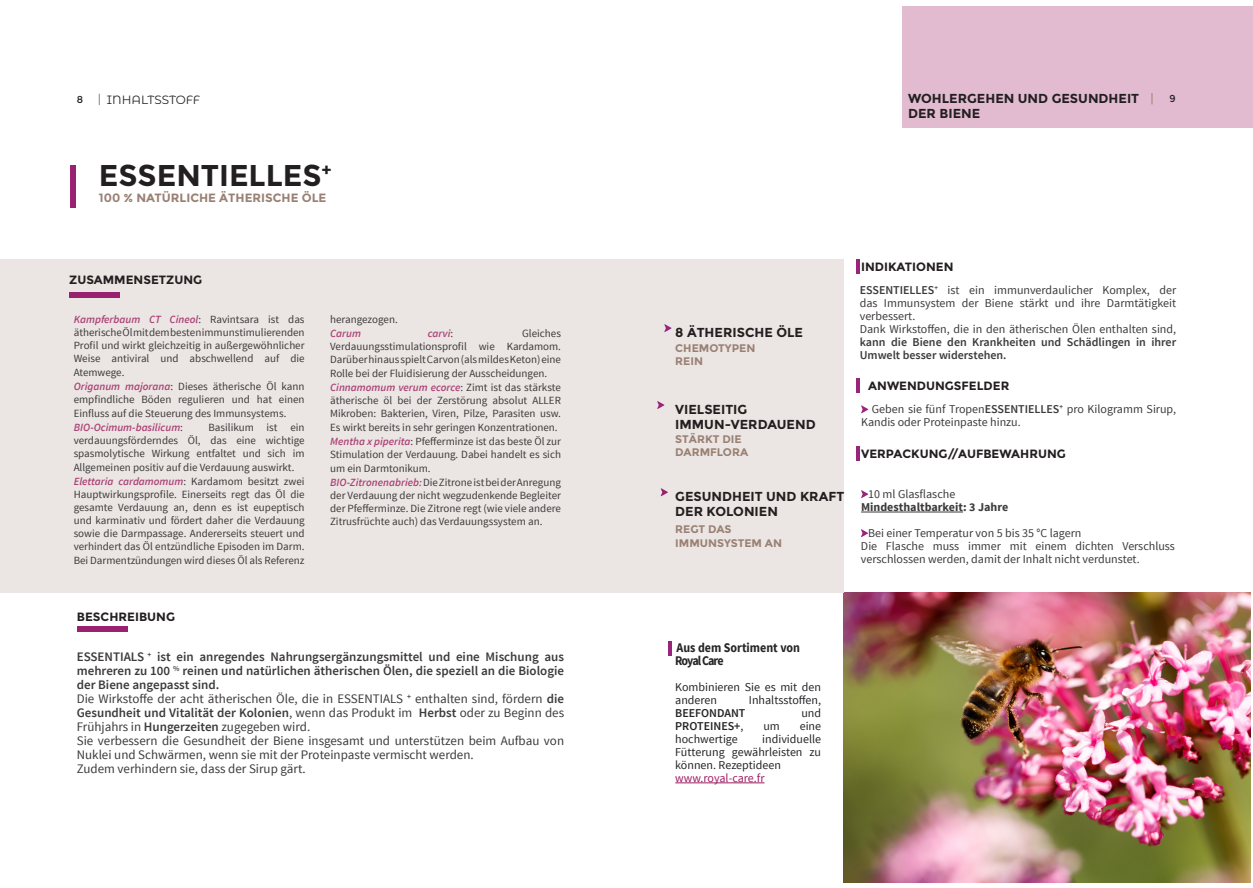
<style>
.page{position:relative;width:1253px;height:888px;background:#fff}
.page>*{position:absolute;margin:0;border:0;box-sizing:border-box;transform-origin:0 0}
.t1{font:700 30px "Montserrat";color:#231f20}
.t2{font:700 13.2px/13px "Source Sans Pro";color:#262427;scale:.91 1}
.t3{font:13px/14px "Source Sans Pro";color:#3d3a3c}
.t4{font:700 13px/15.6px "Montserrat";color:#231f20}
.t5{font:12px/13px "Source Sans Pro";color:#3d3a3c}
.t6{font:12px/13px "Source Sans Pro";color:#262427}
.t7{font:700 12px "Montserrat";color:#231f20}
.t8{font:600 12px/13px "Source Sans Pro";color:#3d3a3c}
.t9{font:700 12px "Montserrat";color:#9a8074}
.t10{font:700 12px "Source Sans Pro";color:#3d3a3c}
.t11{font:600 12px "Source Sans Pro";color:#262427}
.t12{font:12px "Source Sans Pro";color:#9e1e64}
.t13{font:12px "Montserrat Alternates";color:#262427}
.t14{font:11px/13px "Source Sans Pro";color:#3d3a3c}
.t15{font:700 11px/13.2px "Montserrat";color:#9a8074}
.t16{font:italic 600 11px "Source Sans Pro";color:#ab4377}
.t17{font:10px "Montserrat";color:#231f20}
.s1{font-weight:600;font-style:italic;color:#ab4377}
.s2{font-weight:400;font-style:normal;color:#3d3a3c}
.s3{font-weight:600}
.s4{font-weight:400}
</style>
<div class="page">
<img style="left:843px;top:592px;width:407px;height:290px">
<hr style="left:675px;top:782px;width:90px;height:1px;background:#9e1e64">
<div style="left:0;top:259px;width:843px;height:333px;background:#ebe6e3"></div>
<div style="left:70px;top:165px;width:6px;height:43px;background:#9a2271"></div>
<div style="left:77px;top:626px;width:51px;height:5px;background:#992270"></div>
<div style="left:69px;top:292px;width:51px;height:6px;background:#99226e"></div>
<svg style="left:861px;top:405px;width:7px;height:8px"></svg>
<svg style="left:664px;top:324px;width:8px;height:8px"></svg>
<svg style="left:657px;top:401px;width:7px;height:8px"></svg>
<svg style="left:661px;top:488px;width:7px;height:8px"></svg>
<hr style="left:861px;top:511px;width:102px;height:1px;background:#3d3a3c">
<svg style="left:861px;top:490px;width:7px;height:8px"></svg>
<svg style="left:861px;top:529px;width:7px;height:8px"></svg>
<div style="left:902px;top:6px;width:351px;height:122px;background:#e2bbd0"></div>
<hr style="left:856px;top:259px;width:4px;height:15px;background:#99247b">
<hr style="left:856px;top:378px;width:4px;height:14px;background:#99247b">
<hr style="left:856px;top:446px;width:4px;height:14px;background:#99247b">
<hr style="left:668px;top:641px;width:4px;height:14px;background:#99247b">
<p class="t4" style="left:908px;top:91px;width:233px;line-height:15px">WOHLERGEHEN UND GESUNDHEIT<br>DER BIENE</p>
<p class="t17" style="left:77px;top:94px;width:8px">8</p>
<p class="t13" style="left:107px;top:91px;width:95px">INHALTSSTOFF</p>
<p class="t17" style="left:1169px;top:93px;width:8px">9</p>
<h1 class="t1" style="left:99px;top:157px;width:234px">ESSENTIELLES<sup>+</sup></h1>
<p class="t9" style="left:99px;top:191px;width:229px">100 % NATÜRLICHE ÄTHERISCHE ÖLE</p>
<p class="t7" style="left:69px;top:272px;width:135px">ZUSAMMENSETZUNG</p>
<p class="t14" style="left:74px;top:312px;width:232px;text-align:justify"><span class="s1">Kampferbaum CT Cineol</span>: Ravintsara ist das ätherische Öl mit dem besten immunstimulierenden Profil und wirkt gleichzeitig in außergewöhnlicher Weise antiviral und abschwellend auf die</p>
<p class="t14" style="left:74px;top:365px;width:232px;line-height:14px">Atemwege.<br><span class="s1">Origanum majorana</span>: Dieses ätherische Öl kann</p>
<p class="t14" style="left:74px;top:392px;width:232px;line-height:14px">empfindliche Böden regulieren und hat einen<br>Einfluss auf die Steuerung des Immunsystems.<br><span class="s1">BIO-Ocimum-basilicum</span>:</p>
<p class="t14" style="left:74px;top:420px;width:232px;text-align:justify;text-indent:135px">Basilikum ist ein verdauungsförderndes Öl, das eine wichtige spasmolytische Wirkung entfaltet und sich im</p>
<p class="t14" style="left:74px;top:460px;width:232px;line-height:14px">Allgemeinen positiv auf die Verdauung auswirkt.<br><span class="s1">Elettaria cardamomum</span>: Kardamom besitzt zwei</p>
<p class="t14" style="left:74px;top:487px;width:232px;text-align:justify">Hauptwirkungsprofile. Einerseits regt das Öl die gesamte Verdauung an, denn es ist eupeptisch und karminativ und fördert daher die Verdauung sowie die Darmpassage. Andererseits steuert und verhindert das Öl entzündliche Episoden im Darm.</p>
<p class="t14" style="left:74px;top:553px;width:232px">Bei Darmentzündungen wird dieses Öl als Referenz</p>
<p class="t7" style="left:77px;top:609px;width:100px">BESCHREIBUNG</p>
<p class="t14" style="left:330px;top:312px;width:69px">herangezogen.</p>
<p class="t16" style="left:330px;top:326px;width:32px">Carum</p>
<p class="t16" style="left:428px;top:326px;width:27px">carvi<span class="s2">:</span></p>
<p class="t14" style="left:330px;top:326px;width:232px;text-align:justify;text-indent:192px">Gleiches Verdauungsstimulationsprofil wie Kardamom.<br>Darüber hinaus spielt Carvon (als mildes Keton) eine</p>
<p class="t14" style="left:330px;top:366px;width:232px;line-height:14px">Rolle bei der Fluidisierung der Ausscheidungen.<br><span class="s1">Cinnamomum verum ecorce</span>: Zimt ist das stärkste</p>
<p class="t14" style="left:330px;top:393px;width:232px">ätherische öl bei der Zerstörung absolut ALLER<br>Mikroben: Bakterien, Viren, Pilze, Parasiten usw.</p>
<p class="t14" style="left:330px;top:420px;width:232px;line-height:14px">Es wirkt bereits in sehr geringen Konzentrationen.<br><span class="s1">Mentha x piperita</span>: Pfefferminze ist das beste Öl zur</p>
<p class="t14" style="left:330px;top:447px;width:232px;line-height:14px">Stimulation der Verdauung. Dabei handelt es sich um ein Darmtonikum.<br><span class="s1">BIO-Zitronenabrieb:</span>Die Zitrone ist bei der Anregung</p>
<p class="t14" style="left:330px;top:488px;width:232px;text-align:justify">der Verdauung der nicht wegzudenkende Begleiter der Pfefferminze. Die Zitrone regt (wie viele andere Zitrusfrüchte auch) das Verdauungssystem an.</p>
<p class="t3" style="left:77px;top:649px;width:489px"><span class="s3">ESSENTIALS</span> <sup>+</sup> <span class="s3">ist ein anregendes Nahrungsergänzungsmittel und eine Mischung aus mehreren zu 100</span> <sup>%</sup> <span class="s3">reinen und natürlichen ätherischen Ölen, die speziell an die Biologie der Biene angepasst sind.<br></span>Die Wirkstoffe der acht ätherischen Öle, die in ESSENTIALS <sup>+</sup> enthalten sind, fördern <span class="s3">die Gesundheit und Vitalität der Kolonien</span>, wenn das Produkt im <span class="s3">Herbst</span> oder zu Beginn des Frühjahrs in <span class="s3">Hungerzeiten</span> zugegeben wird.<br>Sie verbessern die Gesundheit der Biene insgesamt und unterstützen beim Aufbau von Nuklei und Schwärmen, wenn sie mit der Proteinpaste vermischt werden.<br>Zudem verhindern sie, dass der Sirup gärt.</p>
<p class="t4" style="left:675px;top:324px;width:129px">8 ÄTHERISCHE ÖLE</p>
<p class="t15" style="left:675px;top:341px;width:82px">CHEMOTYPEN<br>REIN</p>
<p class="t4" style="left:675px;top:401px;width:142px">VIELSEITIG<br>IMMUN-VERDAUEND</p>
<p class="t15" style="left:675px;top:432px;width:74px">STÄRKT DIE<br>DARMFLORA</p>
<p class="t4" style="left:675px;top:488px;width:170px">GESUNDHEIT UND KRAFT<br>DER KOLONIEN</p>
<p class="t15" style="left:675px;top:522px;width:108px">REGT DAS<br>IMMUNSYSTEM AN</p>
<p class="t7" style="left:861px;top:260px;width:94px">INDIKATIONEN</p>
<p class="t5" style="left:860px;top:284px;width:318px"><span class="s3">ESSENTIELLES</span><sup>+</sup> ist ein immunverdaulicher Komplex, der das Immunsystem der Biene stärkt und ihre Darmtätigkeit verbessert.<br>Dank Wirkstoffen, die in den ätherischen Ölen enthalten sind,</p>
<p class="t8" style="left:860px;top:336px;width:318px">kann die Biene den Krankheiten und Schädlingen in ihrer<br>Umwelt besser widerstehen.</p>
<p class="t7" style="left:868px;top:379px;width:143px">ANWENDUNGSFELDER</p>
<p class="t5" style="left:861px;top:403px;width:317px;text-indent:11px">Geben sie fünf Tropen<span class="s3">ESSENTIELLES</span><sup>+</sup> pro Kilogramm Sirup,<br>Kandis oder Proteinpaste hinzu.</p>
<p class="t7" style="left:861px;top:446px;width:206px">VERPACKUNG//AUFBEWAHRUNG</p>
<p class="t5" style="left:868px;top:487px;width:89px">10 ml Glasflasche</p>
<p class="t10" style="left:861px;top:499px;width:149px">Mindesthaltbarkeit: 3 Jahre</p>
<p class="t5" style="left:861px;top:526px;width:315px;text-indent:7px">Bei einer Temperatur von 5 bis 35 °C lagern<br>Die Flasche muss immer mit einem dichten Verschluss verschlossen werden, damit der Inhalt nicht verdunstet.</p>
<p class="t2" style="left:675px;top:641px;width:139px">Aus dem Sortiment von<br>Royal Care</p>
<p class="t6" style="left:675px;top:680px;width:147px">Kombinieren Sie es mit den anderen</p>
<p class="t6" style="left:749px;top:693px;width:74px">Inhaltsstoffen,</p>
<p class="t11" style="left:675px;top:705px;width:72px">BEEFONDANT</p>
<p class="t6" style="left:801px;top:706px;width:21px">und</p>
<p class="t11" style="left:675px;top:718px;width:70px">PROTEINES+<span class="s4">,</span></p>
<p class="t6" style="left:763px;top:719px;width:18px">um</p>
<p class="t6" style="left:800px;top:719px;width:23px">eine</p>
<p class="t6" style="left:675px;top:732px;width:64px">hochwertige</p>
<p class="t6" style="left:675px;top:732px;width:147px;text-align:justify;text-indent:87px">individuelle Fütterung gewährleisten zu können. Rezeptideen</p>
<p class="t12" style="left:675px;top:770px;width:91px">www.royal-care.fr</p>
</div>
